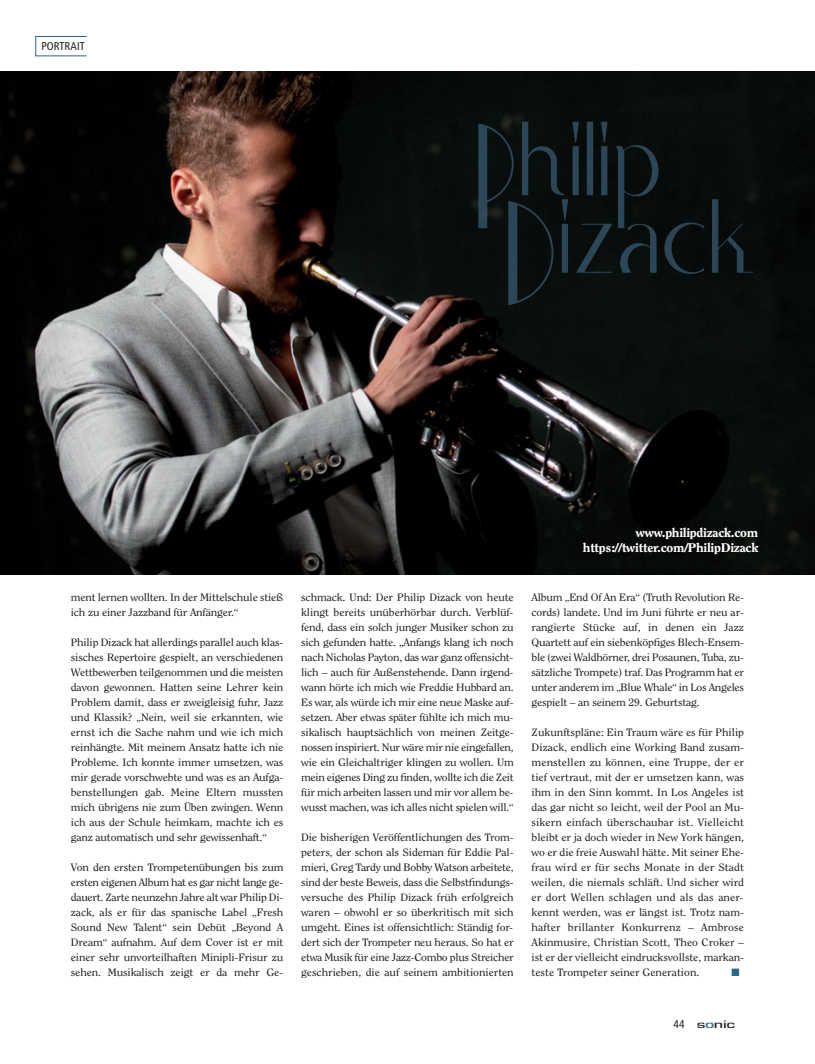
<style>
.page{position:relative;width:815px;height:1064px;background:#fff}
.page>*{position:absolute;margin:0;border:0;box-sizing:border-box;transform-origin:0 0}
.t1{font:800 12.5px/15px "Clearface Std";letter-spacing:-.02em;color:#fff;text-align:right;scale:1.1 1}
.t2{font:condensed 11.25px "Frutiger LT Std";letter-spacing:.01em;color:#231f20}
.t3{font:500 11.25px "Eurostile T";letter-spacing:-.02em;color:#231f20;scale:1.6 1}
.t4{font:10.62px/15px "Clearface Std";letter-spacing:-.015em;color:#231f20;text-align:justify;scale:1.1 1}
.t5{font:10.62px "Zapf Dingbats";color:#2b658d}
.s1{font-family:"Frutiger LT Std";font-weight:400;font-stretch:condensed}
.s2{color:#2b658d}
</style>
<div class="page">
<div style="left:35px;top:36px;width:52px;height:20px;border:1px solid #2b658d"></div>
<img style="left:0;top:72px;width:815px;height:502px">
<img style="left:478px;top:122px;width:181px;height:106px">
<img style="left:508px;top:199px;width:245px;height:106px">
<p class="t2" style="left:41px;top:39px;width:45px">PORTRAIT</p>
<p class="t4" style="left:71px;top:590px;width:195px">ment lernen wollten. In der Mittelschule stieß ich zu einer Jazzband für Anfänger.“</p>
<p class="t4" style="left:71px;top:635px;width:195px">Philip Dizack hat allerdings parallel auch klas&shy;sisches Repertoire gespielt, an verschiedenen Wettbewerben teilgenommen und die meisten davon gewonnen. Hatten seine Lehrer kein Problem damit, dass er zweigleisig fuhr, Jazz und Klassik? „Nein, weil sie erkannten, wie ernst ich die Sache nahm und wie ich mich reinhängte. Mit meinem Ansatz hatte ich nie Probleme. Ich konnte immer umsetzen, was mir gerade vorschwebte und was es an Aufga&shy;benstellungen gab. Meine Eltern mussten mich übrigens nie zum Üben zwingen. Wenn ich aus der Schule heimkam, machte ich es ganz automatisch und sehr gewissenhaft.“</p>
<p class="t4" style="left:71px;top:860px;width:195px">Von den ersten Trompetenübungen bis zum ersten eigenen Album hat es gar nicht lange ge&shy;dauert. Zarte neunzehn Jahre alt war Philip Di&shy;zack, als er für das spanische Label „Fresh Sound New Talent“ sein Debüt „Beyond A Dream“ aufnahm. Auf dem Cover ist er mit einer sehr unvorteilhaften Minipli-Frisur zu sehen. Musikalisch zeigt er da mehr Ge-</p>
<p class="t4" style="left:301px;top:590px;width:195px">schmack. Und: Der Philip Dizack von heute klingt bereits unüberhörbar durch. Verblüf&shy;fend, dass ein solch junger Musiker schon zu sich gefunden hatte. „Anfangs klang ich noch nach Nicholas Payton, das war ganz offensicht&shy;lich – auch für Außenstehende. Dann irgend&shy;wann hörte ich mich wie Freddie Hubbard an.<br>Es war, als würde ich mir eine neue Maske auf&shy;setzen. Aber etwas später fühlte ich mich mu&shy;sikalisch hauptsächlich von meinen Zeitge&shy;nossen inspiriert. Nur wäre mir nie eingefallen, wie ein Gleichaltriger klingen zu wollen. Um mein eigenes Ding zu finden, wollte ich die Zeit für mich arbeiten lassen und mir vor allem be&shy;wusst machen, was ich alles nicht spielen will.“</p>
<p class="t4" style="left:301px;top:830px;width:195px">Die bisherigen Veröffentlichungen des Trom&shy;peters, der schon als Sideman für Eddie Pal&shy;mieri, Greg Tardy und Bobby Watson arbeitete, sind der beste Beweis, dass die Selbstfindungs&shy;versuche des Philip Dizack früh erfolgreich waren – obwohl er so überkritisch mit sich umgeht. Eines ist offensichtlich: Ständig for&shy;dert sich der Trompeter neu heraus. So hat er etwa Musik für eine Jazz-Combo plus Streicher geschrieben, die auf seinem ambitionierten</p>
<p class="t1" style="left:583px;top:525px;width:161px">www.philipdizack.com https://twitter.com/PhilipDizack</p>
<p class="t4" style="left:532px;top:590px;width:195px">Album „End Of An Era“ (Truth Revolution Re&shy;cords) landete. Und im Juni führte er neu ar&shy;rangierte Stücke auf, in denen ein Jazz Quartett auf ein siebenköpfiges Blech-Ensem&shy;ble (zwei Waldhörner, drei Posaunen, Tuba, zu&shy;sätzliche Trompete) traf. Das Programm hat er unter anderem im „Blue Whale“ in Los Angeles gespielt – an seinem 29. Geburtstag.</p>
<p class="t4" style="left:532px;top:725px;width:195px">Zukunftspläne: Ein Traum wäre es für Philip Dizack, endlich eine Working Band zusam&shy;menstellen zu können, eine Truppe, der er tief vertraut, mit der er umsetzen kann, was ihm in den Sinn kommt. In Los Angeles ist das gar nicht so leicht, weil der Pool an Mu&shy;sikern einfach überschaubar ist. Vielleicht bleibt er ja doch wieder in New York hängen, wo er die freie Auswahl hätte. Mit seiner Ehe&shy;frau wird er für sechs Monate in der Stadt weilen, die niemals schläft. Und sicher wird er dort Wellen schlagen und als das aner&shy;kennt werden, was er längst ist. Trotz nam&shy;hafter brillanter Konkurrenz – Ambrose Akinmusire, Christian Scott, Theo Croker – ist er der vielleicht eindrucksvollste, markan&shy;teste Trompeter seiner Generation.</p>
<p class="t5" style="left:732px;top:967px;width:10px">■</p>
<p class="t3" style="left:674px;top:1018px;width:40px"><span class="s1">44</span> s<span class="s2">o</span>nic</p>
</div>
